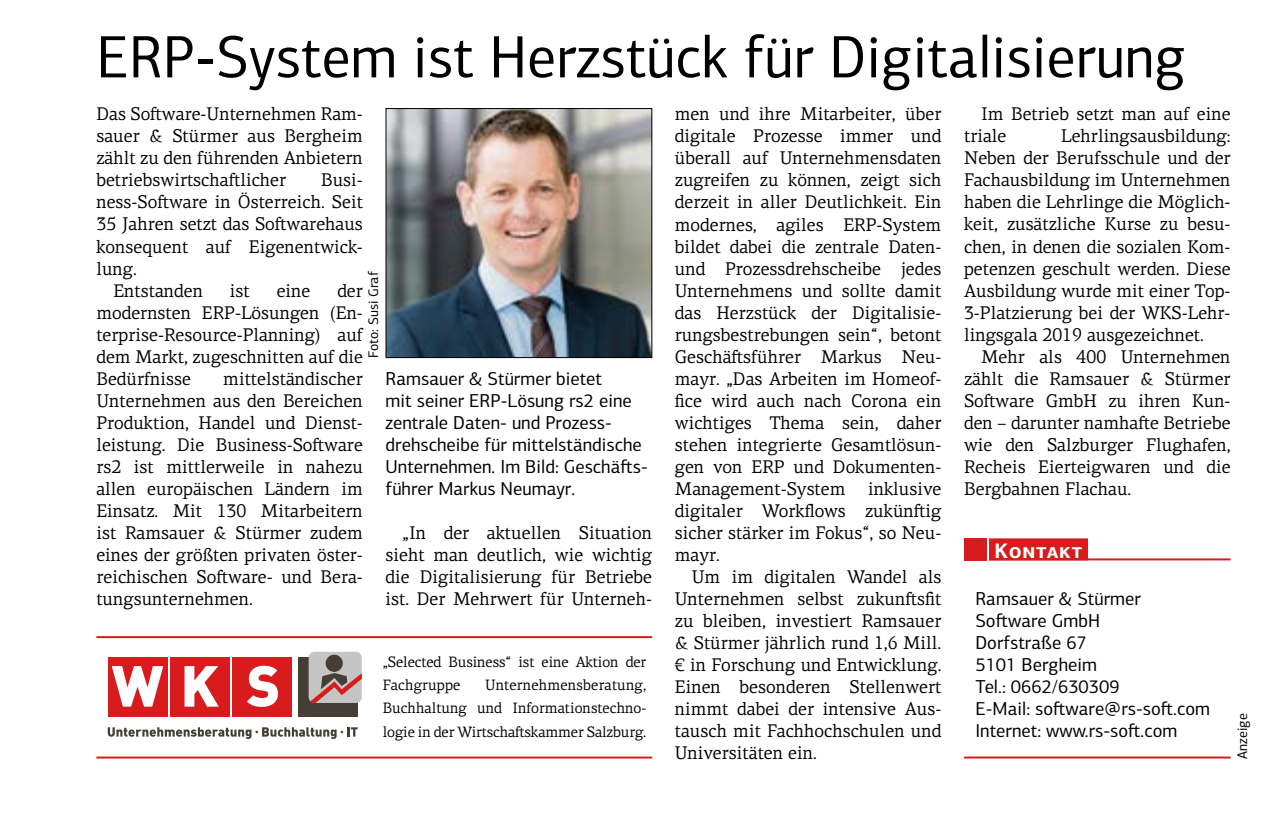
<style>
.page{position:relative;width:1275px;height:827px;background:#fff}
.page>*{position:absolute;margin:0;border:0;box-sizing:border-box;transform-origin:0 0}
.t1{font:60px "PF Centro Sans Pro";color:#000;scale:.96 1}
.t2{font:700 21px "PF Centro Sans Pro";letter-spacing:.04em;color:#fff}
.t3{font:18.8px/22px "PF Centro Sans Pro";color:#000}
.t4{font:18.4px/22px "PF Centro Serif Pro";color:#000;text-align:justify;scale:.96 1}
.t5{font:15px/23.2px "PF Centro Serif Pro";letter-spacing:-.01em;color:#000;scale:.96 1}
.t6{font:14px "PF Centro Sans Pro";color:#000}
</style>
<div class="page">
<div style="left:170px;top:657px;width:60px;height:59px;background:#d81c1e"></div>
<svg style="left:184px;top:666px;width:35px;height:40px"></svg>
<div style="left:108px;top:657px;width:59px;height:59px;background:#d81c1e"></div>
<svg style="left:112px;top:666px;width:51px;height:40px"></svg>
<div style="left:298px;top:657px;width:60px;height:59px;background:#453e36"></div>
<div style="left:233px;top:657px;width:59px;height:59px;background:#d81c1e"></div>
<svg style="left:247px;top:665px;width:31px;height:41px"></svg>
<svg style="left:108px;top:727px;width:250px;height:11px"></svg>
<div style="left:309px;top:651px;width:53px;height:51px;background:#c6c5c4;border-radius:6px"></div>
<div style="left:325px;top:653px;width:19px;height:19px;background:#453e36;border-radius:50%"></div>
<div style="left:324px;top:652px;width:21px;height:21px;border:2px solid #c6c5c4;border-radius:50%"></div>
<svg style="left:310px;top:673px;width:52px;height:29px"></svg>
<hr style="left:96px;top:756px;width:556px;height:2px;background:#d81c1e">
<hr style="left:96px;top:636px;width:556px;height:2px;background:#d81c1e">
<hr style="left:964px;top:756px;width:266px;height:2px;background:#d81c1e">
<div style="left:989px;top:538px;width:99px;height:22px;background:#d81c1e"></div>
<hr style="left:989px;top:558px;width:241px;height:2px;background:#d81c1e">
<div style="left:964px;top:538px;width:22px;height:22px;background:#d81c1e"></div>
<img style="left:388px;top:110px;width:262px;height:246px">
<div style="left:386px;top:108px;width:266px;height:250px;border:1px solid #000"></div>
<h1 class="t1" style="left:96px;top:21px;width:1136px">ERP-System ist Herzstück für Digitalisierung</h1>
<p class="t4" style="left:96px;top:103px;width:279px">Das Software-Unternehmen Ram&shy;sauer &amp; Stürmer aus Bergheim zählt zu den führenden Anbietern betriebswirtschaftlicher</p>
<p class="t4" style="left:964px;top:103px;width:279px;text-indent:17px">Im Betrieb setzt man auf eine triale</p>
<p class="t4" style="left:675px;top:103px;width:279px">men und ihre Mitarbeiter, über digitale Prozesse immer und überall auf Unternehmensdaten zugreifen zu können, zeigt sich derzeit in aller Deutlichkeit. Ein modernes, agiles ERP-System bildet dabei die zentrale Daten&shy;und Prozessdrehscheibe jedes Unternehmens und sollte damit das Herzstück der Digitalisie&shy;rungsbestrebungen sein“, betont Geschäftsführer Markus Neu&shy;mayr. „Das Arbeiten im Homeof&shy;fice wird auch nach Corona ein wichtiges Thema sein, daher stehen integrierte Gesamtlösun&shy;gen von ERP und Dokumenten-Management-System inklusive digitaler Workflows zukünftig sicher stärker im Fokus“, so Neu&shy;mayr.</p>
<p class="t4" style="left:675px;top:565px;width:279px;text-indent:17px">Um im digitalen Wandel als Unternehmen selbst zukunftsfit zu bleiben, investiert Ramsauer &amp; Stürmer jährlich rund 1,6 Mill. € in Forschung und Entwicklung.<br>Einen besonderen Stellenwert nimmt dabei der intensive Aus&shy;tausch mit Fachhochschulen und Universitäten ein.</p>
<p class="t4" style="left:964px;top:125px;width:279px;text-indent:97px">Lehrlingsausbildung:<br>Neben der Berufsschule und der Fachausbildung im Unternehmen haben die Lehrlinge die Möglich&shy;keit, zusätzliche Kurse zu besu&shy;chen, in denen die sozialen Kom&shy;petenzen geschult werden. Diese Ausbildung wurde mit einer Top-3-Platzierung bei der WKS-Lehr&shy;lingsgala 2019 ausgezeichnet.</p>
<p class="t4" style="left:964px;top:345px;width:279px;text-indent:17px">Mehr als 400 Unternehmen zählt die Ramsauer &amp; Stürmer Software GmbH zu ihren Kun&shy;den – darunter namhafte Betriebe wie den Salzburger Flughafen, Recheis Eierteigwaren und die Bergbahnen Flachau.</p>
<p class="t4" style="left:321px;top:169px;width:45px">Busi-</p>
<p class="t4" style="left:96px;top:191px;width:279px">ness-Software in Österreich. Seit</p>
<p class="t4" style="left:96px;top:213px;width:279px">35 Jahren setzt das Softwarehaus</p>
<p class="t4" style="left:96px;top:235px;width:279px">konsequent auf Eigenentwick-</p>
<p class="t4" style="left:96px;top:257px;width:44px">lung.</p>
<p class="t4" style="left:113px;top:279px;width:95px">Entstanden</p>
<p class="t4" style="left:230px;top:279px;width:22px">ist</p>
<p class="t4" style="left:277px;top:279px;width:37px">eine</p>
<p class="t6" style="left:365px;top:358px;width:88px;rotate:-90deg">Foto: Susi Graf</p>
<p class="t4" style="left:96px;top:279px;width:279px;text-indent:241px">der modernsten ERP-Lösungen (En&shy;terprise-Resource-Planning) auf dem Markt, zugeschnitten auf die Bedürfnisse</p>
<p class="t3" style="left:386px;top:367px;width:264px">Ramsauer &amp; Stürmer bietet<br>mit seiner ERP-Lösung rs2 eine zentrale Daten- und Prozess&shy;drehscheibe für mittelständische<br>Unternehmen. Im Bild: Geschäfts&shy;führer Markus Neumayr.</p>
<p class="t4" style="left:96px;top:367px;width:279px;text-indent:127px">mittelständischer Unternehmen aus den Bereichen Produktion, Handel und Dienst&shy;leistung. Die Business-Software rs2 ist mittlerweile in nahezu allen europäischen Ländern im Einsatz. Mit 130 Mitarbeitern ist Ramsauer &amp; Stürmer zudem eines der größten privaten öster&shy;reichischen Software- und Bera&shy;tungsunternehmen.</p>
<p class="t4" style="left:386px;top:521px;width:279px;text-indent:17px">„In der aktuellen Situation sieht man deutlich, wie wichtig die Digitalisierung für Betriebe ist. Der Mehrwert für Unterneh-</p>
<p class="t2" style="left:994px;top:537px;width:89px">Kontakt</p>
<p class="t3" style="left:975px;top:587px;width:236px">Ramsauer &amp; Stürmer<br>Software GmbH<br>Dorfstraße 67<br>5101 Bergheim<br>Tel.: 0662/630309<br>E-Mail: software@rs-soft.com<br>Internet: www.rs-soft.com</p>
<p class="t5" style="left:383px;top:650px;width:276px">„Selected Business“ ist eine Aktion der<br>Fachgruppe</p>
<p class="t5" style="left:383px;top:673px;width:276px;text-align:justify;text-indent:102px">Unternehmensberatung, Buchhaltung und Informationstechno&shy;logie in der Wirtschaftskammer Salzburg.</p>
<p class="t6" style="left:1234px;top:758px;width:47px;rotate:-90deg">Anzeige</p>
</div>
